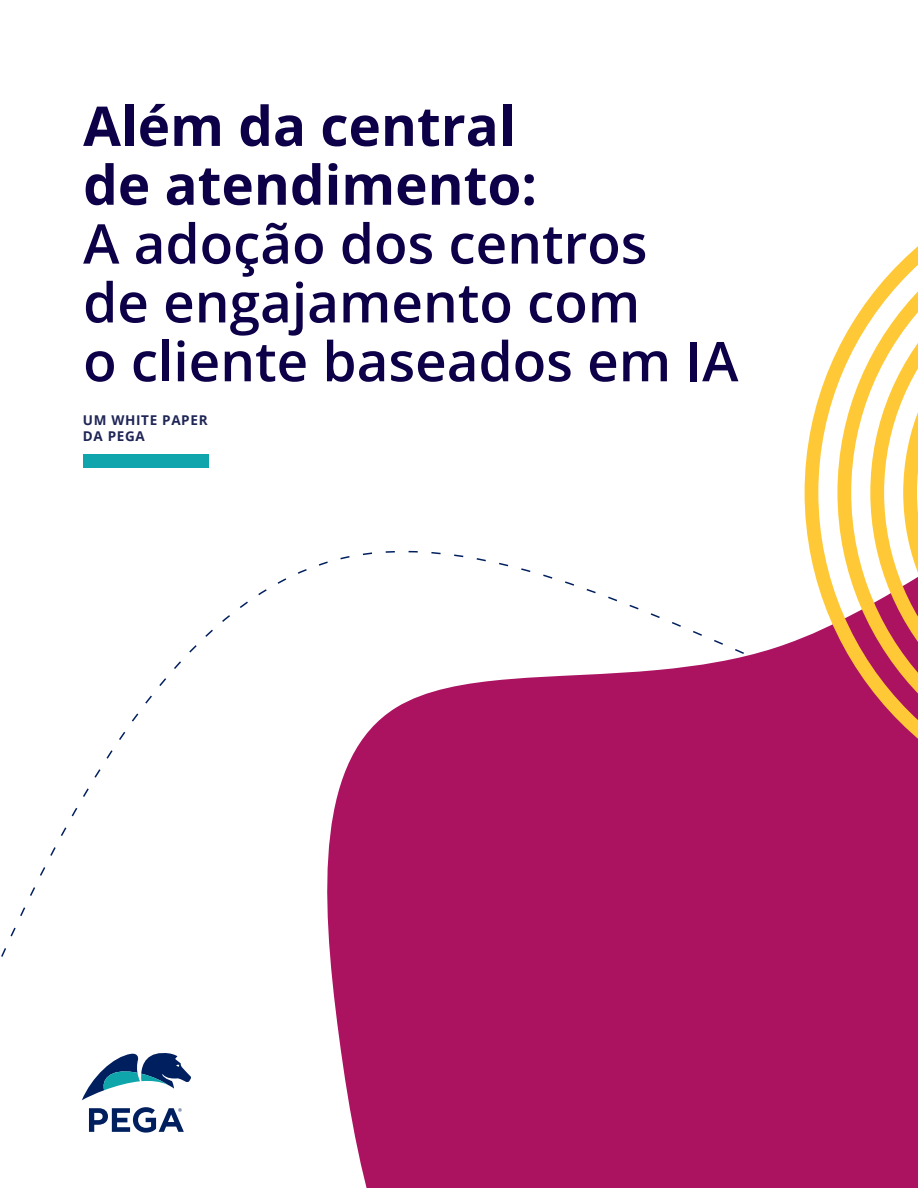
<style>
.page{position:relative;width:918px;height:1188px;background:#fff}
.page>*{position:absolute;margin:0;border:0;box-sizing:border-box;transform-origin:0 0}
.t1{font:600 54.9px/58.8px "Open Sans";color:#0e0048}
.t2{font:700 54.9px/58.8px "Open Sans";color:#0e0048}
.t3{font:700 13.5px/16.2px "Open Sans";letter-spacing:.05em;color:#1f2555}
</style>
<div class="page">
<svg style="left:318px;top:479px;width:600px;height:709px;fill:#ab1361"></svg>
<svg style="left:805px;top:351px;width:113px;height:466px"></svg>
<svg style="left:837px;top:297px;width:81px;height:487px"></svg>
<svg style="left:870px;top:246px;width:48px;height:505px"></svg>
<div style="left:83px;top:454px;width:125px;height:13px;background:#10a5ac"></div>
<svg style="left:82px;top:1053px;width:109px;height:47px"></svg>
<svg style="left:89px;top:1107px;width:95px;height:26px"></svg>
<p class="t2" style="left:83px;top:95px;width:455px">Além da central de atendimento:</p>
<p class="t1" style="left:83px;top:213px;width:657px">A adoção dos centros<br>de engajamento com<br>o cliente baseados em IA</p>
<p class="t3" style="left:83px;top:412px;width:126px">UM WHITE PAPER<br>DA PEGA</p>
</div>
